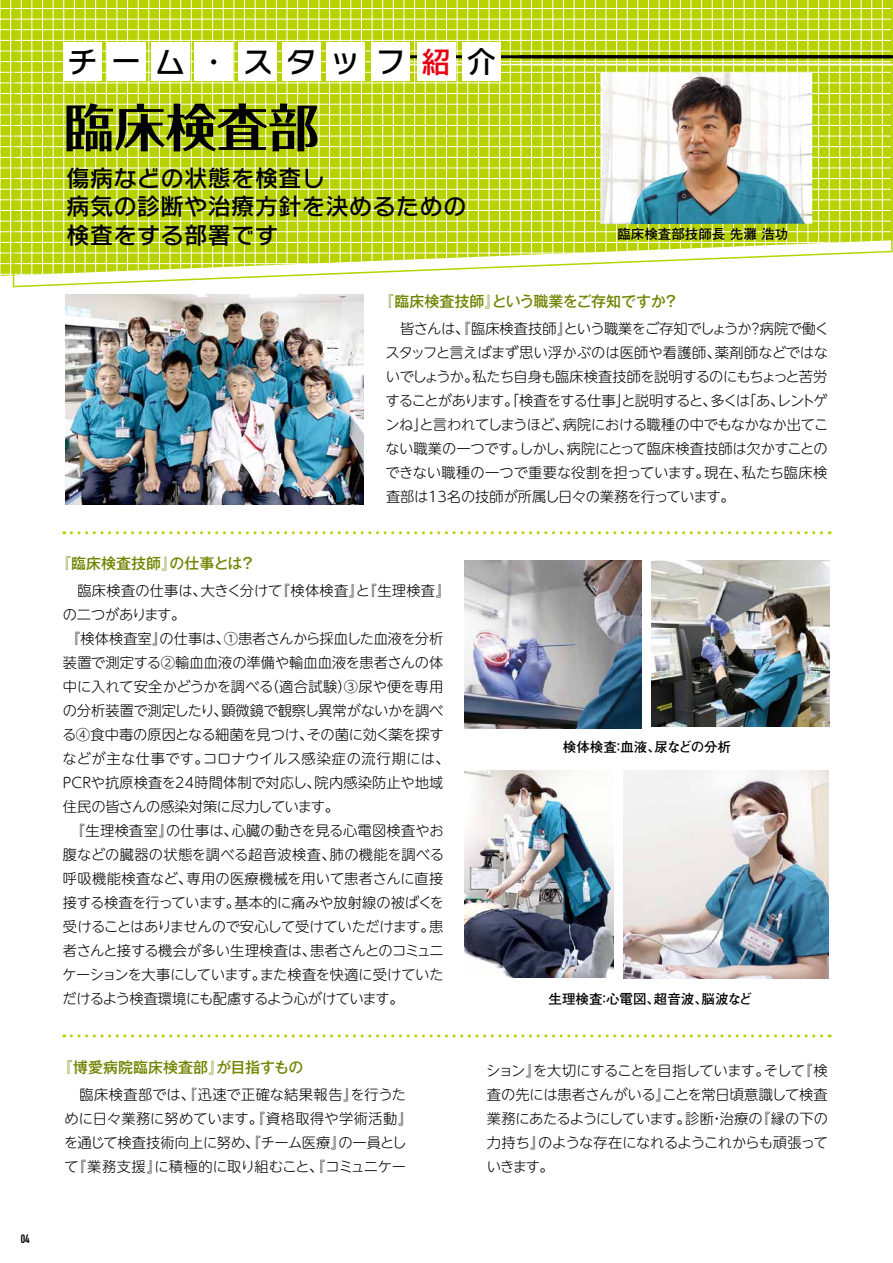
<style>
.page{position:relative;width:893px;height:1263px;background:#fff}
.page>*{position:absolute;margin:0;border:0;box-sizing:border-box;transform-origin:0 0}
.t1{font:700 51px "Folk Pro";color:#000}
.t2{font:30px "Rodin NTLG Pro DB";letter-spacing:.46em;color:#000}
.t3{font:23.55px/28.2px "Rodin NTLG Pro DB";color:#000}
.t4{font:500 15px "Gothic MB101 Pro";color:#718400}
.t5{font:300 14.25px/24px "UD Shin M Go Pr 6 N";letter-spacing:-.01em;color:#000}
.t6{font:700 13.5px "Futo Go B101 Pro";color:#000}
.t7{font:700 12px "DIN Condensed";color:#000}
.s1{color:#e60012}
</style>
<div class="page">
<svg style="left:13px;top:0;width:880px;height:287px;background:#cbde47"></svg>
<div style="left:63px;top:43px;width:39px;height:38px;background:#fff"></div>
<div style="left:107px;top:43px;width:38px;height:38px;background:#fff"></div>
<div style="left:151px;top:43px;width:38px;height:38px;background:#fff"></div>
<div style="left:239px;top:43px;width:38px;height:38px;background:#fff"></div>
<div style="left:195px;top:43px;width:38px;height:38px;background:#fff"></div>
<div style="left:282px;top:43px;width:39px;height:38px;background:#fff"></div>
<div style="left:326px;top:43px;width:38px;height:38px;background:#fff"></div>
<div style="left:417px;top:43px;width:38px;height:38px;background:#fff"></div>
<div style="left:372px;top:43px;width:38px;height:38px;background:#fff"></div>
<div style="left:462px;top:43px;width:39px;height:38px;background:#fff"></div>
<hr style="left:519px;top:55px;width:374px;height:3px;background:#000">
<hr style="left:519px;top:64px;width:374px;height:1px;background:#fff">
<svg style="left:71px;top:531px;width:759px;height:3px"></svg>
<svg style="left:71px;top:1034px;width:759px;height:3px"></svg>
<img style="left:464px;top:770px;width:150px;height:208px">
<img style="left:623px;top:770px;width:205px;height:208px">
<img style="left:464px;top:560px;width:178px;height:168px">
<img style="left:652px;top:560px;width:177px;height:166px">
<img style="left:65px;top:294px;width:299px;height:210px">
<img style="left:600px;top:73px;width:212px;height:151px">
<p class="t7" style="left:21px;top:1231px;width:10px">04</p>
<h2 class="t2" style="left:67px;top:42px;width:431px">チーム・スタッフ<span class="s1">紹</span>介</h2>
<h1 class="t1" style="left:64px;top:84px;width:256px">臨床検査部</h1>
<h3 class="t3" style="left:66px;top:163px;width:402px">傷病などの状態を検査し<br>病気の診断や治療方針を決めるための検査をする部署です</h3>
<p class="t6" style="left:617px;top:223px;width:172px">臨床検査部技師長 先灘 浩功</p>
<p class="t4" style="left:379px;top:289px;width:301px">『臨床検査技師』という職業をご存知ですか？</p>
<p class="t5" style="left:385px;top:316px;width:445px;text-align:justify">　皆さんは、『臨床検査技師』という職業をご存知でしょうか？病院で働くスタッフと言えばまず思い浮かぶのは医師や看護師、薬剤師などではないでしょうか。私たち自身も臨床検査技師を説明するのにもちょっと苦労することがあります。「検査をする仕事」と説明すると、多くは「あ、レントゲンね」と言われてしまうほど、病院における職種の中でもなかなか出てこない職業の一つです。しかし、病院にとって臨床検査技師は欠かすことのできない職種の一つで重要な役割を担っています。現在、私たち臨床検査部は13名の技師が所属し日々の業務を行っています。</p>
<p class="t4" style="left:56px;top:551px;width:201px">『臨床検査技師』の仕事とは？</p>
<p class="t5" style="left:62px;top:578px;width:389px">　臨床検査の仕事は、大きく分けて『検体検査』と『生理検査』の二つがあります。<br>『検体検査室』の仕事は、①患者さんから採血した血液を分析装置で測定する②輸血血液の準備や輸血血液を患者さんの体中に入れて安全かどうかを調べる（適合試験）③尿や便を専用の分析装置で測定したり、顕微鏡で観察し異常がないかを調べる④食中毒の原因となる細菌を見つけ、その菌に効く薬を探すなどが主な仕事です。コロナウイルス感染症の流行期には、<br>PCRや抗原検査を24時間体制で対応し、院内感染防止や地域住民の皆さんの感染対策に尽力しています。<br>　『生理検査室』の仕事は、心臓の動きを見る心電図検査やお腹などの臓器の状態を調べる超音波検査、肺の機能を調べる呼吸機能検査など、専用の医療機械を用いて患者さんに直接接する検査を行っています。基本的に痛みや放射線の被ばくを受けることはありませんので安心して受けていただけます。患者さんと接する機会が多い生理検査は、患者さんとのコミュニケーションを大事にしています。また検査を快適に受けていただけるよう検査環境にも配慮するよう心がけています。</p>
<p class="t4" style="left:58px;top:1055px;width:247px">『博愛病院臨床検査部』が目指すもの</p>
<p class="t5" style="left:64px;top:1082px;width:350px">　臨床検査部では、『迅速で正確な結果報告』を行うために日々業務に努めています。『資格取得や学術活動』を通じて検査技術向上に努め、『チーム医療』の一員として『業務支援』に積極的に取り組むこと、『コミュニケー</p>
<p class="t6" style="left:563px;top:736px;width:170px">検体検査：血液、尿などの分析</p>
<p class="t6" style="left:549px;top:988px;width:205px">生理検査：心電図、超音波、脳波など</p>
<p class="t5" style="left:486px;top:1057px;width:343px;text-align:justify">ション』を大切にすることを目指しています。そして『検査の先には患者さんがいる』ことを常日頃意識して検査業務にあたるようにしています。診断・治療の『縁の下の力持ち』のような存在になれるようこれからも頑張っていきます。</p>
</div>
